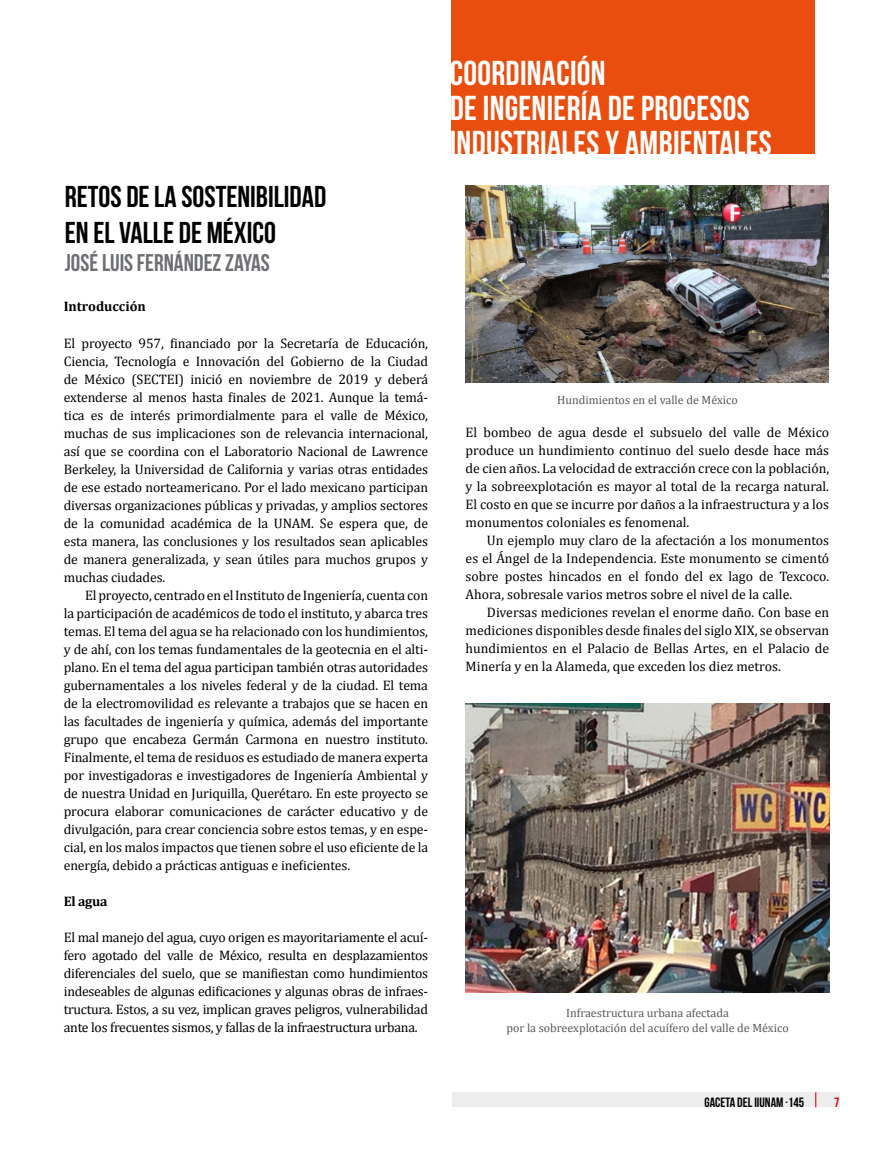
<style>
.page{position:relative;width:893px;height:1149px;background:#fff}
.page>*{position:absolute;margin:0;border:0;box-sizing:border-box;transform-origin:0 0}
.t1{font:700 34.5px/34.5px "Bebas Neue";letter-spacing:.01em;color:#fff}
.t2{font:700 30px/36px "Bebas Neue";color:#000}
.t3{font:700 24px "Bebas Neue";color:#6e6f72}
.t4{font:13.8px/18px "Cambria";letter-spacing:-.01em;color:#000;text-align:justify}
.t5{font:700 13.8px "Cambria";color:#000}
.t6{font:700 13.5px "Bebas Neue";color:#000}
.t7{font:700 13.5px "Bebas Neue";color:#e30613}
.t8{font:12px/15px "Cambria";color:#585856;text-align:center}
</style>
<div class="page">
<div style="left:452px;top:1092px;width:388px;height:14px;background:#ededed"></div>
<div style="left:452px;top:0;width:363px;height:154px;background:#e94e0f"></div>
<img style="left:466px;top:703px;width:364px;height:289px">
<img style="left:466px;top:186px;width:363px;height:197px">
<h2 class="t2" style="left:65px;top:178px;width:263px">RETOS DE LA SOSTENIBILIDAD<br>EN EL VALLE DE MÉXICO</h2>
<h3 class="t3" style="left:65px;top:250px;width:206px">JOSÉ LUIS FERNÁNDEZ ZAYAS</h3>
<p class="t5" style="left:64px;top:297px;width:84px">Introducción</p>
<p class="t4" style="left:64px;top:333px;width:366px">El proyecto 957, financiado por la Secretaría de Educación, Ciencia, Tecnología e Innovación del Gobierno de la Ciudad de México (SECTEI) inició en noviembre de 2019 y deberá extenderse al menos hasta finales de 2021. Aunque la temá&shy;tica es de interés primordialmente para el valle de México, muchas de sus implicaciones son de relevancia internacional, así que se coordina con el Laboratorio Nacional de Lawrence Berkeley, la Universidad de California y varias otras entidades de ese estado norteamericano. Por el lado mexicano participan diversas organizaciones públicas y privadas, y amplios sectores de la comunidad académica de la UNAM. Se espera que, de esta manera, las conclusiones y los resultados sean aplicables de manera generalizada, y sean útiles para muchos grupos y muchas ciudades.</p>
<p class="t4" style="left:64px;top:585px;width:366px;text-indent:21px">El proyecto, centrado en el Instituto de Ingeniería, cuenta con la participación de académicos de todo el instituto, y abarca tres temas. El tema del agua se ha relacionado con los hundimientos, y de ahí, con los temas fundamentales de la geotecnia en el alti&shy;plano. En el tema del agua participan también otras autoridades gubernamentales a los niveles federal y de la ciudad. El tema de la electromovilidad es relevante a trabajos que se hacen en las facultades de ingeniería y química, además del importante grupo que encabeza Germán Carmona en nuestro instituto.<br>Finalmente, el tema de residuos es estudiado de manera experta por investigadoras e investigadores de Ingeniería Ambiental y de nuestra Unidad en Juriquilla, Querétaro. En este proyecto se procura elaborar comunicaciones de carácter educativo y de divulgación, para crear conciencia sobre estos temas, y en espe&shy;cial, en los malos impactos que tienen sobre el uso eficiente de la energía, debido a prácticas antiguas e ineficientes.</p>
<p class="t5" style="left:64px;top:891px;width:45px">El agua</p>
<p class="t4" style="left:64px;top:927px;width:366px">El mal manejo del agua, cuyo origen es mayoritariamente el acuí&shy;fero agotado del valle de México, resulta en desplazamientos diferenciales del suelo, que se manifiestan como hundimientos indeseables de algunas edificaciones y algunas obras de infraes&shy;tructura. Estos, a su vez, implican graves peligros, vulnerabilidad ante los frecuentes sismos, y fallas de la infraestructura urbana.</p>
<h1 class="t1" style="left:450px;top:56px;width:324px">COORDINACIÓN<br>DE INGENIERÍA DE PROCESOS<br>INDUSTRIALES Y AMBIENTALES</h1>
<p class="t8" style="left:557px;top:392px;width:182px">Hundimientos en el valle de México</p>
<p class="t4" style="left:466px;top:422px;width:365px">El bombeo de agua desde el subsuelo del valle de México produce un hundimiento continuo del suelo desde hace más de cien años. La velocidad de extracción crece con la población, y la sobreexplotación es mayor al total de la recarga natural.<br>El costo en que se incurre por daños a la infraestructura y a los monumentos coloniales es fenomenal.</p>
<p class="t4" style="left:466px;top:530px;width:365px;text-indent:21px">Un ejemplo muy claro de la afectación a los monumentos es el Ángel de la Independencia. Este monumento se cimentó sobre postes hincados en el fondo del ex lago de Texcoco.<br>Ahora, sobresale varios metros sobre el nivel de la calle.</p>
<p class="t4" style="left:466px;top:602px;width:365px;text-indent:21px">Diversas mediciones revelan el enorme daño. Con base en mediciones disponibles desde finales del siglo XIX, se observan hundimientos en el Palacio de Bellas Artes, en el Palacio de Minería y en la Alameda, que exceden los diez metros.</p>
<p class="t8" style="left:506px;top:1004px;width:284px">Infraestructura urbana afectada<br>por la sobreexplotación del acuífero del valle de México</p>
<p class="t6" style="left:704px;top:1094px;width:101px">GACETA DEL IIUNAM ·145</p>
<p class="t7" style="left:834px;top:1094px;width:7px">7</p>
</div>
